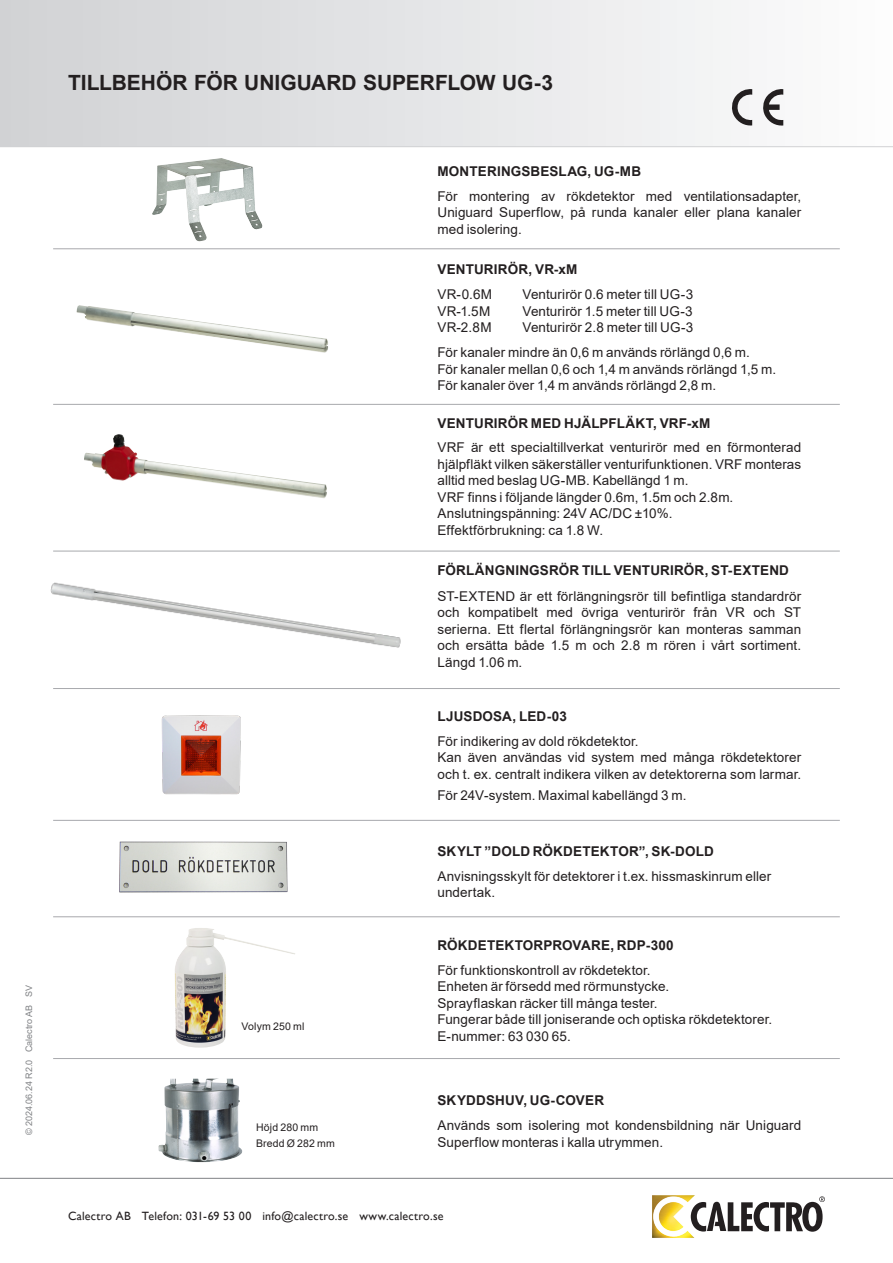
<style>
.page{position:relative;width:893px;height:1263px;background:#fff}
.page>*{position:absolute;margin:0;border:0;box-sizing:border-box;transform-origin:0 0}
.data_huvudrubrik{font:700 21px "Arial";letter-spacing:-.005em;color:#231f20}
.data_bröd{font:13.5px/16.5px "Arial";letter-spacing:.005em;color:#231f20;text-align:justify}
.data_fet{font:700 13.5px "Arial";letter-spacing:.01em;color:#231f20}
.data_bröd-2{font:700 13.5px "Arial";letter-spacing:.015em;color:#231f20}
.t1{font:12px "Gill Sans";letter-spacing:.015em;color:#231f20}
.t2{font:10.5px "Arial";letter-spacing:.015em;color:#231f20}
.t3{font:9px "Arial";color:#808285}
</style>
<div class="page">
<div style="left:0;top:0;width:893px;height:147px;background:linear-gradient(to right,#d0d1d4,#fcfdfd)"></div>
<hr style="left:0;top:146px;width:893px;height:1px;background:#d1d2d4">
<svg style="left:731px;top:89px;width:21px;height:37px"></svg>
<svg style="left:762px;top:89px;width:21px;height:37px"></svg>
<hr style="left:0;top:1178px;width:893px;height:1px;background:#808285">
<svg style="left:697px;top:1196px;width:128px;height:36px"></svg>
<img style="left:652px;top:1195px;width:45px;height:43px">
<img style="left:175px;top:928px;width:120px;height:119px">
<img style="left:161px;top:715px;width:80px;height:80px">
<img style="left:152px;top:158px;width:111px;height:83px">
<img style="left:77px;top:305px;width:251px;height:48px">
<img style="left:84px;top:434px;width:243px;height:64px">
<img style="left:158px;top:1079px;width:84px;height:83px">
<img style="left:119px;top:841px;width:169px;height:52px">
<img style="left:50px;top:550px;width:367px;height:98px">
<hr style="left:53px;top:248px;width:787px;height:1px;background:#a8a9ad">
<hr style="left:53px;top:404px;width:787px;height:1px;background:#a8a9ad">
<hr style="left:53px;top:551px;width:787px;height:1px;background:#a8a9ad">
<hr style="left:53px;top:688px;width:787px;height:1px;background:#a8a9ad">
<hr style="left:53px;top:820px;width:787px;height:1px;background:#a8a9ad">
<hr style="left:53px;top:916px;width:787px;height:1px;background:#a8a9ad">
<hr style="left:53px;top:1058px;width:787px;height:1px;background:#a8a9ad">
<p class="t3" style="left:23px;top:1135px;width:152px;rotate:-90deg">© 2024.06.24 R2.0 Calectro AB SV</p>
<p class="data_huvudrubrik" style="left:68px;top:68px;width:486px">TILLBEHÖR FÖR UNIGUARD SUPERFLOW UG-3</p>
<p class="data_fet" style="left:437px;top:161px;width:205px">MONTERINGSBESLAG, UG-MB</p>
<p class="data_bröd" style="left:437px;top:188px;width:365px">För montering av rökdetektor med ventilationsadapter, Uniguard Superflow, på runda kanaler eller plana kanaler med isolering.</p>
<p class="data_fet" style="left:437px;top:260px;width:141px">VENTURIRÖR, VR-xM</p>
<p class="data_bröd" style="left:437px;top:286px;width:56px">VR-0.6M</p>
<p class="data_bröd" style="left:522px;top:286px;width:172px">Venturirör 0.6 meter till UG-3</p>
<p class="data_bröd" style="left:437px;top:303px;width:54px">VR-1.5M</p>
<p class="data_bröd" style="left:522px;top:303px;width:172px">Venturirör 1.5 meter till UG-3</p>
<p class="data_bröd" style="left:437px;top:319px;width:56px">VR-2.8M</p>
<p class="data_bröd" style="left:522px;top:319px;width:172px">Venturirör 2.8 meter till UG-3</p>
<p class="data_bröd" style="left:437px;top:344px;width:314px">För kanaler mindre än 0,6 m används rörlängd 0,6 m.</p>
<p class="data_bröd" style="left:437px;top:361px;width:340px">För kanaler mellan 0,6 och 1,4 m används rörlängd 1,5 m.</p>
<p class="data_bröd" style="left:437px;top:377px;width:280px">För kanaler över 1,4 m används rörlängd 2,8 m.</p>
<p class="data_fet" style="left:437px;top:413px;width:274px">VENTURIRÖR MED HJÄLPFLÄKT, VRF-xM</p>
<p class="data_bröd" style="left:437px;top:440px;width:365px">VRF är ett specialtillverkat venturirör med en förmonterad hjälpfläkt vilken säkerställer venturifunktionen. VRF monteras alltid med beslag UG-MB. Kabellängd 1 m.</p>
<p class="data_bröd" style="left:437px;top:488px;width:297px">VRF finns i följande längder 0.6m, 1.5m och 2.8m.</p>
<p class="data_bröd" style="left:437px;top:505px;width:237px">Anslutningspänning: 24V AC/DC ±10%.</p>
<p class="data_bröd" style="left:437px;top:521px;width:167px">Effektförbrukning: ca 1.8 W.</p>
<p class="data_bröd-2" style="left:437px;top:561px;width:353px">FÖRLÄNGNINGSRÖR TILL VENTURIRÖR, ST-EXTEND</p>
<p class="data_bröd" style="left:437px;top:587px;width:365px">ST-EXTEND är ett förlängningsrör till befintliga standardrör och kompatibelt med övriga venturirör från VR och ST serierna. Ett flertal förlängningsrör kan monteras samman och ersätta både 1.5 m och 2.8 m rören i vårt sortiment.<br>Längd 1.06 m.</p>
<p class="data_fet" style="left:437px;top:706px;width:131px">LJUSDOSA, LED-03</p>
<p class="data_bröd" style="left:437px;top:732px;width:203px">För indikering av dold rökdetektor.</p>
<p class="data_bröd" style="left:437px;top:749px;width:365px">Kan även användas vid system med många rökdetektorer och t. ex. centralt indikera vilken av detektorerna som larmar.</p>
<p class="data_bröd" style="left:437px;top:787px;width:250px">För 24V-system. Maximal kabellängd 3 m.</p>
<p class="t2" style="left:242px;top:1019px;width:64px">Volym 250 ml</p>
<p class="t2" style="left:256px;top:1120px;width:64px">Höjd 280 mm</p>
<p class="t2" style="left:256px;top:1136px;width:80px">Bredd Ø 282 mm</p>
<p class="data_fet" style="left:437px;top:841px;width:278px">SKYLT ”DOLD RÖKDETEKTOR”, SK-DOLD</p>
<p class="data_bröd" style="left:437px;top:868px;width:335px">Anvisningsskylt för detektorer i t.ex. hissmaskinrum eller</p>
<p class="data_bröd" style="left:437px;top:884px;width:59px">undertak.</p>
<p class="data_fet" style="left:437px;top:935px;width:238px">RÖKDETEKTORPROVARE, RDP-300</p>
<p class="data_bröd" style="left:437px;top:962px;width:215px">För funktionskontroll av rökdetektor.</p>
<p class="data_bröd" style="left:437px;top:978px;width:233px">Enheten är försedd med rörmunstycke.</p>
<p class="data_bröd" style="left:437px;top:995px;width:222px">Sprayflaskan räcker till många tester.</p>
<p class="data_bröd" style="left:437px;top:1011px;width:336px">Fungerar både till joniserande och optiska rökdetektorer.</p>
<p class="data_bröd" style="left:437px;top:1028px;width:135px">E-nummer: 63 030 65.</p>
<p class="data_fet" style="left:437px;top:1091px;width:168px">SKYDDSHUV, UG-COVER</p>
<p class="data_bröd" style="left:437px;top:1117px;width:365px">Används som isolering mot kondensbildning när Uniguard<br>Superflow monteras i kalla utrymmen.</p>
<p class="t1" style="left:68px;top:1209px;width:377px">Calectro AB Telefon: 031-69 53 00 info@calectro.se www.calectro.se</p>
</div>
